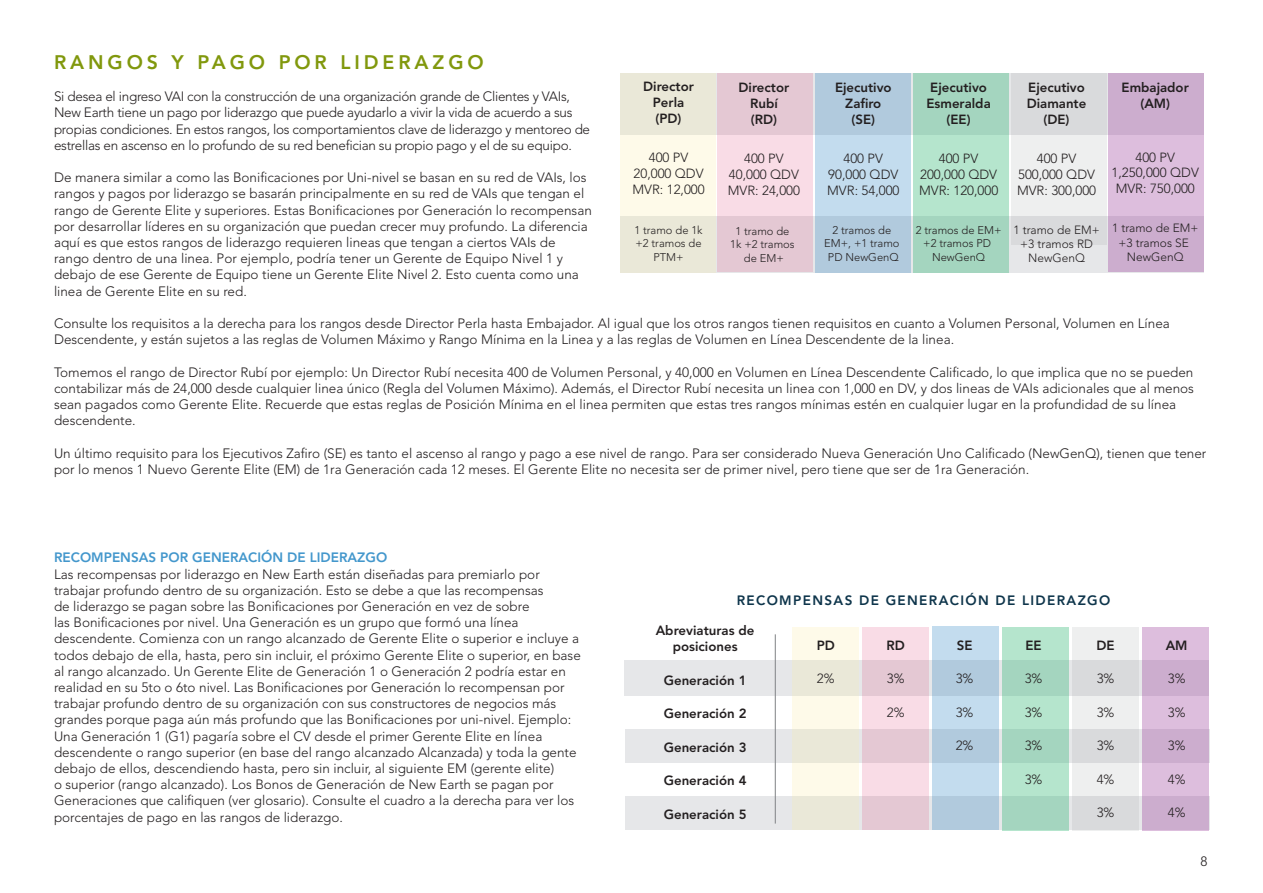
<style>
.page{position:relative;width:1263px;height:893px;background:#fff}
.page>*{position:absolute;margin:0;border:0;box-sizing:border-box;transform-origin:0 0}
.Copy_-_regular{font:800 19.5px "Avenir LT Std";letter-spacing:.2em;color:#81980d}
.Copy_-_regular-2{font:300 13.5px/16.2px "Avenir LT Std";color:#231f20}
.Copy_-_regular-3{font:300 13.5px/16.2px "Avenir LT Std";letter-spacing:-.02em;color:#231f20}
.Copy_-_regular-4{font:800 13.5px "Avenir LT Std";color:#4397cc}
.Copy_-_regular-5{font:800 13.5px "Avenir LT Std";letter-spacing:.1em;color:#0e354b}
.t1{font:800 13.2px/15.9px "Avenir LT Std";color:#231f20;text-align:center}
.t2{font:300 13.2px/15.9px "Avenir LT Std";color:#231f20;text-align:center}
.t3{font:300 11.85px/14.2px "Avenir LT Std";color:#231f20;text-align:center}
.t4{font:300 11.1px/13.4px "Avenir LT Std";color:#231f20;text-align:center}
</style>
<div class="page">
<div style="left:620px;top:216px;width:583px;height:57px;background:#e6e7e9"></div>
<svg style="left:715px;top:73px;width:394px;height:62px"></svg>
<div style="left:1011px;top:73px;width:95px;height:172px;background:linear-gradient(to right,#e3e4e5,#e3e4e5)"></div>
<div style="left:620px;top:73px;width:95px;height:200px;background:linear-gradient(to right,#f2efdf,#f2efdf)"></div>
<div style="left:913px;top:73px;width:95px;height:200px;background:linear-gradient(to right,#abdcc5,#abdcc5)"></div>
<div style="left:718px;top:73px;width:95px;height:199px;background:linear-gradient(to right,#edd0db,#edd0db)"></div>
<div style="left:815px;top:73px;width:95px;height:199px;background:linear-gradient(to right,#b9d2e4,#b9d2e4)"></div>
<div style="left:1109px;top:73px;width:95px;height:199px;background:linear-gradient(to right,#d3b4d4,#d3b4d4)"></div>
<div style="left:625px;top:661px;width:584px;height:35px;background:#e6e7e9"></div>
<div style="left:625px;top:730px;width:584px;height:33px;background:#e6e7e9"></div>
<div style="left:625px;top:797px;width:584px;height:33px;background:#e6e7e9"></div>
<div style="left:792px;top:627px;width:67px;height:203px;background:linear-gradient(to right,#f4f1e0,#f4f1e0)"></div>
<hr style="left:775px;top:634px;width:1px;height:190px;background:#808285">
<div style="left:1002px;top:627px;width:67px;height:203px;background:linear-gradient(to right,#acddc6,#acddc6)"></div>
<div style="left:932px;top:627px;width:67px;height:203px;background:linear-gradient(to right,#bad3e5,#bad3e5)"></div>
<div style="left:862px;top:627px;width:67px;height:203px;background:linear-gradient(to right,#eed2dc,#eed2dc)"></div>
<div style="left:1072px;top:627px;width:67px;height:203px;background:linear-gradient(to right,#e3e4e5,#e3e4e5)"></div>
<div style="left:1142px;top:627px;width:67px;height:203px;background:linear-gradient(to right,#d4b5d5,#d4b5d5)"></div>
<p class="Copy_-_regular" style="left:54px;top:50px;width:431px">RANGOS Y PAGO POR LIDERAZGO</p>
<p class="Copy_-_regular-3" style="left:54px;top:88px;width:538px">Si desea el ingreso VAI con la construcción de una organización grande de Clientes y VAIs, New Earth tiene un pago por liderazgo que puede ayudarlo a vivir la vida de acuerdo a sus propias condiciones. En estos rangos, los comportamientos clave de liderazgo y mentoreo de estrellas en ascenso en lo profundo de su red benefician su propio pago y el de su equipo.</p>
<p class="Copy_-_regular-2" style="left:54px;top:169px;width:539px">De manera similar a como las Bonificaciones por Uni-nivel se basan en su red de VAIs, los rangos y pagos por liderazgo se basarán principalmente en su red de VAIs que tengan el rango de Gerente Elite y superiores. Estas Bonificaciones por Generación lo recompensan por desarrollar líderes en su organización que puedan crecer muy profundo. La diferencia aquí es que estos rangos de liderazgo requieren lineas que tengan a ciertos VAIs de rango dentro de una linea. Por ejemplo, podría tener un Gerente de Equipo Nivel 1 y debajo de ese Gerente de Equipo tiene un Gerente Elite Nivel 2. Esto cuenta como una linea de Gerente Elite en su red.</p>
<p class="Copy_-_regular-2" style="left:54px;top:315px;width:1117px">Consulte los requisitos a la derecha para los rangos desde Director Perla hasta Embajador. Al igual que los otros rangos tienen requisitos en cuanto a Volumen Personal, Volumen en Línea<br>Descendente, y están sujetos a las reglas de Volumen Máximo y Rango Mínima en la Linea y a las reglas de Volumen en Línea Descendente de la linea.</p>
<p class="Copy_-_regular-2" style="left:54px;top:364px;width:1141px">Tomemos el rango de Director Rubí por ejemplo: Un Director Rubí necesita 400 de Volumen Personal, y 40,000 en Volumen en Línea Descendente Calificado, lo que implica que no se pueden contabilizar más de 24,000 desde cualquier linea único (Regla del Volumen Máximo). Además, el Director Rubí necesita un linea con 1,000 en DV, y dos lineas de VAIs adicionales que al menos sean pagados como Gerente Elite. Recuerde que estas reglas de Posición Mínima en el linea permiten que estas tres rangos mínimas estén en cualquier lugar en la profundidad de su línea descendente.</p>
<p class="Copy_-_regular-2" style="left:54px;top:445px;width:1154px">Un último requisito para los Ejecutivos Zafiro (SE) es tanto el ascenso al rango y pago a ese nivel de rango. Para ser considerado Nueva Generación Uno Calificado (NewGenQ), tienen que tener por lo menos 1 Nuevo Gerente Elite (EM) de 1ra Generación cada 12 meses. El Gerente Elite no necesita ser de primer nivel, pero tiene que ser de 1ra Generación.</p>
<p class="t1" style="left:643px;top:79px;width:52px">Director<br>Perla (PD)</p>
<p class="t2" style="left:632px;top:150px;width:74px">400 PV<br>20,000 QDV<br>MVR: 12,000</p>
<p class="t4" style="left:634px;top:223px;width:70px">1 tramo de 1k +2 tramos de<br>PTM+</p>
<p class="t1" style="left:1122px;top:80px;width:69px">Embajador (AM)</p>
<p class="t1" style="left:738px;top:80px;width:52px">Director<br>Rubí (RD)</p>
<p class="t2" style="left:728px;top:150px;width:74px">400 PV<br>40,000 QDV<br>MVR: 24,000</p>
<p class="t4" style="left:730px;top:224px;width:66px">1 tramo de<br>1k +2 tramos de EM+</p>
<p class="t1" style="left:835px;top:80px;width:58px">Ejecutivo<br>Zafiro (SE)</p>
<p class="t2" style="left:827px;top:150px;width:74px">400 PV<br>90,000 QDV<br>MVR: 54,000</p>
<p class="t4" style="left:824px;top:223px;width:77px">2 tramos de<br>EM+, +1 tramo<br>PD NewGenQ</p>
<p class="t1" style="left:926px;top:80px;width:66px">Ejecutivo<br>Esmeralda (EE)</p>
<p class="t2" style="left:919px;top:150px;width:81px">400 PV<br>200,000 QDV<br>MVR: 120,000</p>
<p class="t4" style="left:916px;top:223px;width:87px">2 tramos de EM+ +2 tramos PD<br>NewGenQ</p>
<p class="t1" style="left:1027px;top:80px;width:61px">Ejecutivo<br>Diamante (DE)</p>
<p class="t2" style="left:1017px;top:150px;width:81px">400 PV<br>500,000 QDV<br>MVR: 300,000</p>
<p class="t3" style="left:1013px;top:223px;width:88px">1 tramo de EM+ +3 tramos RD<br>NewGenQ</p>
<p class="t2" style="left:1111px;top:149px;width:89px">400 PV<br>1,250,000 QDV<br>MVR: 750,000</p>
<p class="t3" style="left:1112px;top:221px;width:88px">1 tramo de EM+ +3 tramos SE<br>NewGenQ</p>
<p class="Copy_-_regular-4" style="left:54px;top:550px;width:335px">RECOMPENSAS POR GENERACIÓN DE LIDERAZGO</p>
<p class="Copy_-_regular-2" style="left:54px;top:566px;width:528px">Las recompensas por liderazgo en New Earth están diseñadas para premiarlo por trabajar profundo dentro de su organización. Esto se debe a que las recompensas<br>de liderazgo se pagan sobre las Bonificaciones por Generación en vez de sobre<br>las Bonificaciones por nivel. Una Generación es un grupo que formó una línea descendente. Comienza con un rango alcanzado de Gerente Elite o superior e incluye a todos debajo de ella, hasta, pero sin incluir, el próximo Gerente Elite o superior, en base al rango alcanzado. Un Gerente Elite de Generación 1 o Generación 2 podría estar en realidad en su 5to o 6to nivel. Las Bonificaciones por Generación lo recompensan por trabajar profundo dentro de su organización con sus constructores de negocios más grandes porque paga aún más profundo que las Bonificaciones por uni-nivel. Ejemplo:<br>Una Generación 1 (G1) pagaría sobre el CV desde el primer Gerente Elite en línea descendente o rango superior (en base del rango alcanzado Alcanzada) y toda la gente debajo de ellos, descendiendo hasta, pero sin incluir, al siguiente EM (gerente elite)<br>o superior (rango alcanzado). Los Bonos de Generación de New Earth se pagan por Generaciones que califiquen (ver glosario). Consulte el cuadro a la derecha para ver los porcentajes de pago en las rangos de liderazgo.</p>
<p class="Copy_-_regular-5" style="left:737px;top:592px;width:375px">RECOMPENSAS DE GENERACIÓN DE LIDERAZGO</p>
<p class="t1" style="left:656px;top:623px;width:100px">Abreviaturas de posiciones</p>
<p class="t1" style="left:664px;top:672px;width:84px">Generación 1</p>
<p class="t1" style="left:664px;top:706px;width:84px">Generación 2</p>
<p class="t1" style="left:664px;top:739px;width:84px">Generación 3</p>
<p class="t1" style="left:664px;top:773px;width:84px">Generación 4</p>
<p class="t1" style="left:664px;top:806px;width:84px">Generación 5</p>
<p class="t1" style="left:817px;top:637px;width:20px">PD</p>
<p class="t2" style="left:817px;top:671px;width:19px">2%</p>
<p class="t1" style="left:886px;top:637px;width:20px">RD</p>
<p class="t2" style="left:887px;top:671px;width:19px">3%</p>
<p class="t2" style="left:887px;top:704px;width:19px">2%</p>
<p class="t1" style="left:957px;top:637px;width:17px">SE</p>
<p class="t2" style="left:956px;top:671px;width:19px">3%</p>
<p class="t2" style="left:956px;top:704px;width:19px">3%</p>
<p class="t2" style="left:956px;top:738px;width:19px">2%</p>
<p class="t1" style="left:1025px;top:637px;width:18px">EE</p>
<p class="t2" style="left:1025px;top:671px;width:19px">3%</p>
<p class="t2" style="left:1025px;top:704px;width:19px">3%</p>
<p class="t2" style="left:1025px;top:738px;width:19px">3%</p>
<p class="t2" style="left:1025px;top:771px;width:19px">3%</p>
<p class="t1" style="left:1096px;top:637px;width:20px">DE</p>
<p class="t2" style="left:1097px;top:671px;width:19px">3%</p>
<p class="t2" style="left:1097px;top:704px;width:19px">3%</p>
<p class="t2" style="left:1097px;top:738px;width:19px">3%</p>
<p class="t2" style="left:1097px;top:771px;width:19px">4%</p>
<p class="t2" style="left:1097px;top:805px;width:19px">3%</p>
<p class="t1" style="left:1166px;top:637px;width:23px">AM</p>
<p class="t2" style="left:1168px;top:671px;width:19px">3%</p>
<p class="t2" style="left:1168px;top:704px;width:19px">3%</p>
<p class="t2" style="left:1168px;top:738px;width:19px">3%</p>
<p class="t2" style="left:1168px;top:771px;width:19px">4%</p>
<p class="t2" style="left:1168px;top:805px;width:19px">4%</p>
<p class="Copy_-_regular-2" style="left:1200px;top:853px;width:9px">8</p>
</div>
